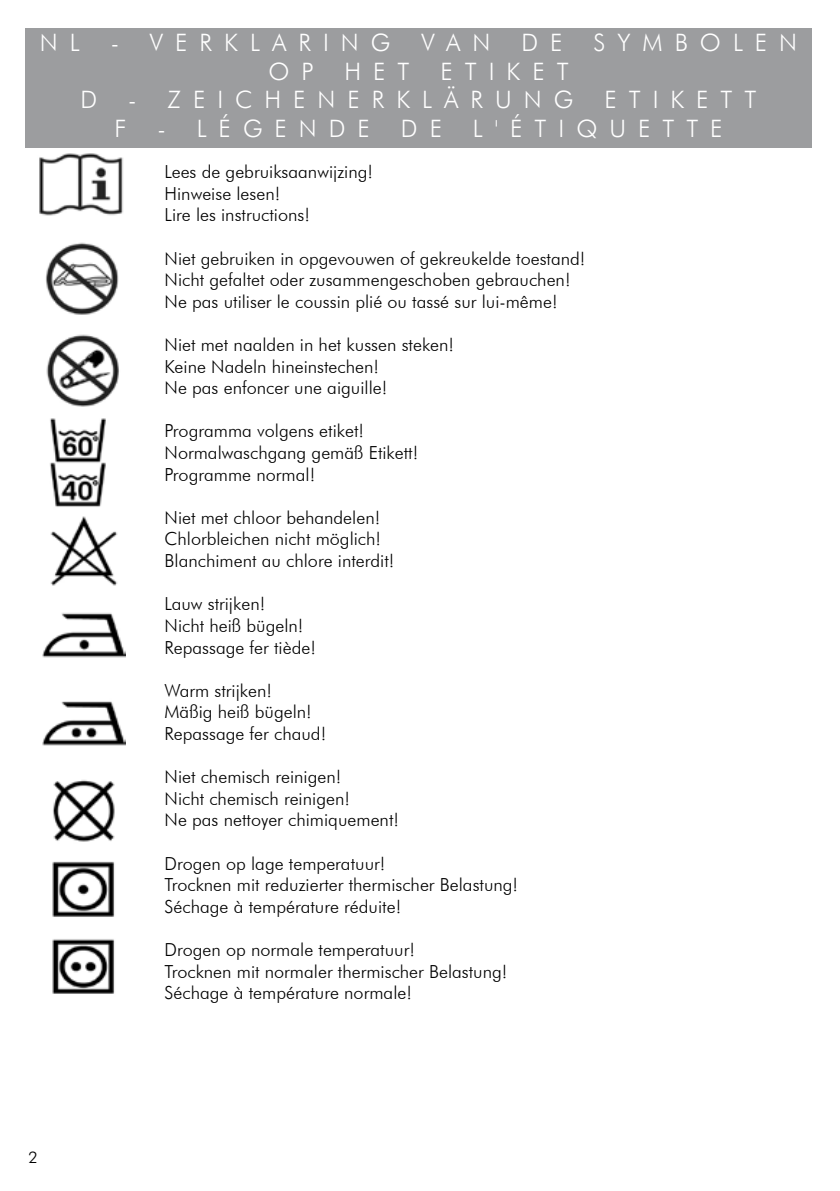
<style>
.page{position:relative;width:840px;height:1191px;background:#fff}
.page>*{position:absolute;margin:0;border:0;box-sizing:border-box;transform-origin:0 0}
.t1{font:300 24px "Futura BT";letter-spacing:.5em;color:#fff}
.t2{font:300 18px/21.6px "Futura BT";color:#000}
.t3{font:300 16px "Futura BT";color:#000}
</style>
<div class="page">
<div style="left:26px;top:28px;width:785px;height:119px;background:#9c9d9f"></div>
<img style="left:39px;top:153px;width:86px;height:689px">
<img style="left:52px;top:861px;width:63px;height:133px">
<h1 class="t1" style="left:40px;top:28px;width:41px">N L</h1>
<h1 class="t1" style="left:111px;top:28px;width:281px">- VERKLARING</h1>
<h1 class="t1" style="left:421px;top:28px;width:71px">VAN</h1>
<h1 class="t1" style="left:521px;top:28px;width:43px">D E</h1>
<h1 class="t1" style="left:593px;top:28px;width:205px">SYMBOLEN</h1>
<h1 class="t1" style="left:268px;top:57px;width:46px">O P</h1>
<h1 class="t1" style="left:344px;top:57px;width:66px">HET</h1>
<h1 class="t1" style="left:440px;top:57px;width:130px">ETIKET</h1>
<h1 class="t1" style="left:80px;top:85px;width:18px">D</h1>
<h1 class="t1" style="left:128px;top:85px;width:446px">- ZEICHENERKLÄRUNG</h1>
<h1 class="t1" style="left:604px;top:85px;width:154px">ETIKETT</h1>
<h1 class="t1" style="left:114px;top:114px;width:14px">F</h1>
<h1 class="t1" style="left:157px;top:114px;width:214px">- LÉGENDE</h1>
<h1 class="t1" style="left:400px;top:114px;width:43px">D E</h1>
<h1 class="t1" style="left:472px;top:114px;width:251px">L'ÉTIQUETTE</h1>
<p class="t2" style="left:164px;top:161px;width:210px">Lees de gebruiksaanwijzing!<br>Hinweise lesen!<br>Lire les instructions!</p>
<p class="t2" style="left:164px;top:247px;width:422px">Niet gebruiken in opgevouwen of gekreukelde toestand!<br>Nicht gefaltet oder zusammengeschoben gebrauchen!<br>Ne pas utiliser le coussin plié ou tassé sur lui-même!</p>
<p class="t2" style="left:164px;top:334px;width:291px">Niet met naalden in het kussen steken!<br>Keine Nadeln hineinstechen!<br>Ne pas enfoncer une aiguille!</p>
<p class="t2" style="left:164px;top:420px;width:255px">Programma volgens etiket!<br>Normalwaschgang gemäß Etikett!<br>Programme normal!</p>
<p class="t2" style="left:164px;top:506px;width:231px">Niet met chloor behandelen!<br>Chlorbleichen nicht möglich!<br>Blanchiment au chlore interdit!</p>
<p class="t2" style="left:164px;top:593px;width:153px">Lauw strijken!<br>Nicht heiß bügeln!<br>Repassage fer tiède!</p>
<p class="t2" style="left:164px;top:679px;width:163px">Warm strijken!<br>Mäßig heiß bügeln!<br>Repassage fer chaud!</p>
<p class="t2" style="left:164px;top:766px;width:236px">Niet chemisch reinigen!<br>Nicht chemisch reinigen!<br>Ne pas nettoyer chimiquement!</p>
<p class="t2" style="left:164px;top:852px;width:355px">Drogen op lage temperatuur!<br>Trocknen mit reduzierter thermischer Belastung!<br>Séchage à température réduite!</p>
<p class="t2" style="left:164px;top:938px;width:344px">Drogen op normale temperatuur!<br>Trocknen mit normaler thermischer Belastung!<br>Séchage à température normale!</p>
<p class="t3" style="left:28px;top:1147px;width:11px">2</p>
</div>
